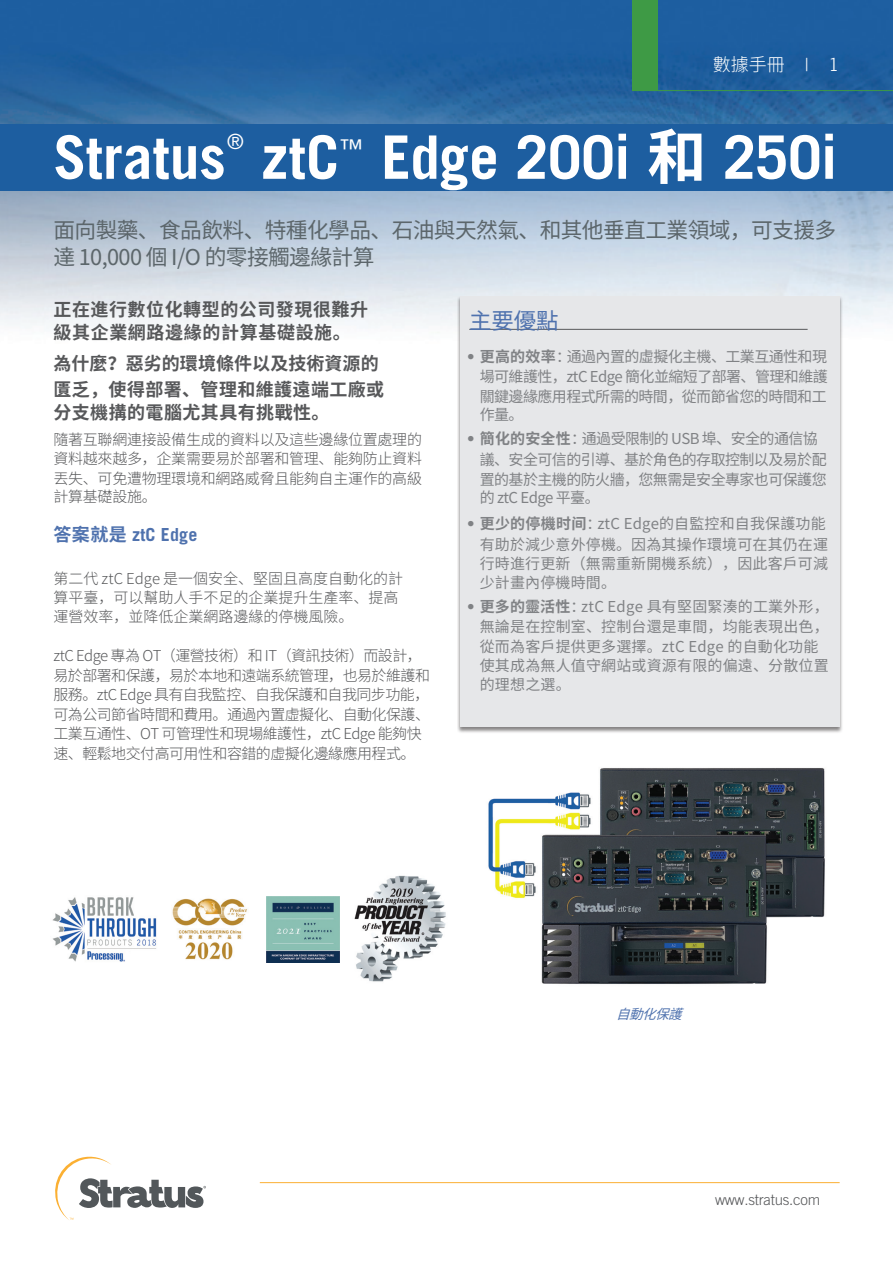
<style>
.page{position:relative;width:893px;height:1263px;background:#fff}
.page>*{position:absolute;margin:0;border:0;box-sizing:border-box;transform-origin:0 0}
.Report_Title{font:700 60px "Trade Gothic LT Std";color:#fff}
.Report_Title-2{font:24.45px "Trade Gothic LT Std";color:#fff}
.Quick_Facts{font:22.5px "Noto Sans CJ Ksc";color:#4f72ae}
.Sub_Title{font:21.75px/27px "Noto Sans CJ Ksc";letter-spacing:-.03em;color:#5c666b}
.Report_Title-3{font:21px "Trade Gothic LT Std";color:#fff}
.Body_Subs{font:700 18px/22.8px "Noto Sans CJ Ksc";letter-spacing:.025em;color:#57585a}
.Body_Subs-2{font:700 18px/25.5px "Noto Sans CJ Ksc";letter-spacing:.005em;color:#57585a}
.Body_Subs-3{font:700 18px "Trade Gothic LT Std";letter-spacing:.01em;color:#4f72ae}
.t1{font:300 18px "Noto Sans CJ Ksc";color:#fff}
.Quick_Facts_Bullets{font:15px/19.5px "Noto Sans CJ Ksc";letter-spacing:.01em;color:#808285}
.body_text{font:300 15px/19.5px "Noto Sans CJ Ksc";letter-spacing:-.035em;color:#57585a}
.Quick_Facts_Bullets-2{font:15px/19.5px "Noto Sans CJ Ksc";letter-spacing:-.04em;color:#808285}
.Body_Subs-4{font:300 15px/19.2px "Noto Sans CJ Ksc";letter-spacing:-.02em;color:#57585a;text-align:justify}
.body_text-2{font:300 15px/19px "Noto Sans CJ Ksc";color:#57585a}
.t2{font:300 15px "Trade Gothic LT Std";letter-spacing:-.015em;color:#57585a}
.captions{font:italic 13.5px "Noto Sans CJ Ksc";color:#4f72ae}
.s1{font-family:"Trade Gothic LT Std"}
.s2{font-family:"Noto Sans CJ Ksc"}
.s3{font-weight:700}
</style>
<div class="page">
<img style="left:0;top:0;width:893px;height:326px">
<svg style="left:55px;top:1157px;width:151px;height:63px"></svg>
<hr style="left:260px;top:1182px;width:580px;height:1px;background:#fbb033">
<div style="left:632px;top:0;width:26px;height:90px;background:#3e9a45"></div>
<hr style="left:632px;top:90px;width:261px;height:1px;background:#3e9a45">
<div style="left:457px;top:296px;width:386px;height:438px;background:#231f20;opacity:.55"></div>
<div style="left:460px;top:296px;width:380px;height:430px;background:#e6e7e9"></div>
<hr style="left:469px;top:329px;width:339px;height:1px;background:#57585a">
<img style="left:354px;top:875px;width:92px;height:107px">
<img style="left:52px;top:897px;width:105px;height:65px">
<div style="left:0;top:124px;width:893px;height:67px;background:#1d5ea0"></div>
<img style="left:172px;top:898px;width:75px;height:62px">
<img style="left:266px;top:896px;width:73px;height:67px">
<img style="left:488px;top:768px;width:337px;height:216px">
<p class="t1" style="left:713px;top:54px;width:128px">數據手冊 <span class="s1">| 1</span></p>
<p class="Report_Title" style="left:53px;top:121px;width:174px">Stratus</p>
<p class="Report_Title-3" style="left:227px;top:129px;width:18px">®</p>
<p class="Report_Title" style="left:261px;top:121px;width:79px">ztC</p>
<p class="Report_Title-2" style="left:339px;top:134px;width:25px">™</p>
<p class="Report_Title" style="left:381px;top:121px;width:458px">Edge 200i <span class="s2">和</span> 250i</p>
<p class="Sub_Title" style="left:53px;top:217px;width:784px">面向製藥、食品飲料、特種化學品、石油與天然氣、和其他垂直工業領域，可支援多達 10,000 個 I/O 的零接觸邊緣計算</p>
<p class="Body_Subs" style="left:53px;top:299px;width:316px">正在進行數位化轉型的公司發現很難升級其企業網路邊緣的計算基礎設施。</p>
<p class="Body_Subs-2" style="left:53px;top:351px;width:332px">為什麼？惡劣的環境條件以及技術資源的匱乏，使得部署、管理和維護遠端工廠或</p>
<p class="Body_Subs" style="left:53px;top:401px;width:278px">分支機搆的電腦尤其具有挑戰性。</p>
<p class="Body_Subs-4" style="left:53px;top:430px;width:370px">隨著互聯網連接設備生成的資料以及這些邊緣位置處理的資料越來越多，企業需要易於部署和管理、能夠防止資料丟失、可免遭物理環境和網路威脅且能夠自主運作的高級計算基礎設施。</p>
<p class="Body_Subs-3" style="left:53px;top:523px;width:145px"><span class="s2">答案就是</span> ztC Edge</p>
<p class="body_text-2" style="left:53px;top:569px;width:351px">第二代 ztC Edge 是一個安全、堅固且高度自動化的計算平臺，可以幫助人手不足的企業提升生產率、提高運營效率，並降低企業網路邊緣的停機風險。</p>
<p class="body_text" style="left:53px;top:646px;width:378px">ztC Edge 專為 OT（運營技術）和 IT（資訊技術）而設計，易於部署和保護，易於本地和遠端系統管理，也易於維護和服務。ztC Edge 具有自我監控、自我保護和自我同步功能，可為公司節省時間和費用。通過內置虛擬化、自動化保護、工業互通性、OT 可管理性和現場維護性，ztC Edge 能夠快速、輕鬆地交付高可用性和容錯的虛擬化邊緣應用程式。</p>
<p class="Quick_Facts" style="left:469px;top:308px;width:91px">主要優點</p>
<p class="Quick_Facts_Bullets" style="left:480px;top:347px;width:349px;text-align:justify;text-indent:-13px"><span class="s1">•</span> <span class="s3">更高的效率</span>：通過內置的虛擬化主機、工業互通性和現場可維護性，ztC Edge 簡化並縮短了部署、管理和維護關鍵邊緣應用程式所需的時間，從而節省您的時間和工作量。</p>
<p class="Quick_Facts_Bullets-2" style="left:480px;top:429px;width:348px;text-indent:-13px"><span class="s1">•</span> <span class="s3">簡化的安全性</span>：通過受限制的 USB 埠、安全的通信協議、安全可信的引導、基於角色的存取控制以及易於配置的基於主機的防火牆，您無需是安全專家也可保護您的 ztC Edge 平臺。</p>
<p class="Quick_Facts_Bullets" style="left:480px;top:514px;width:350px;text-indent:-13px"><span class="s1">•</span> <span class="s3">更少的停機时间</span>：ztC Edge的自監控和自我保護功能有助於減少意外停機。因為其操作環境可在其仍在運行時進行更新（無需重新開機系統），因此客戶可減少計畫內停機時間。</p>
<p class="Quick_Facts_Bullets" style="left:480px;top:597px;width:350px;text-indent:-13px"><span class="s1">•</span> <span class="s3">更多的靈活性</span>：ztC Edge 具有堅固緊湊的工業外形，無論是在控制室、控制台還是車間，均能表現出色，從而為客戶提供更多選擇。ztC Edge 的自動化功能使其成為無人值守網站或資源有限的偏遠、分散位置的理想之選。</p>
<p class="captions" style="left:616px;top:1006px;width:78px">自動化保護</p>
<p class="t2" style="left:715px;top:1191px;width:107px">www.stratus.com</p>
</div>
